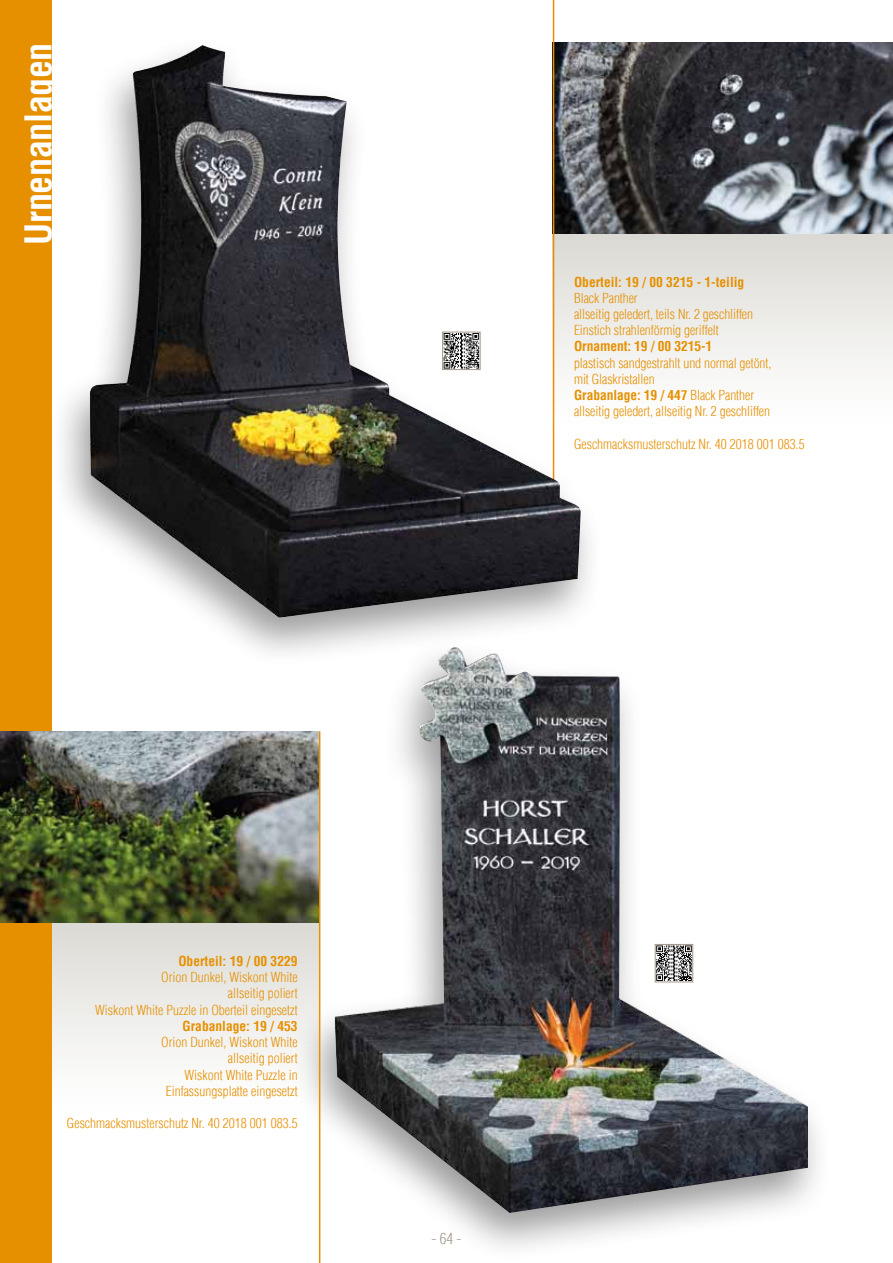
<style>
.page{position:relative;width:893px;height:1263px;background:#fff}
.page>*{position:absolute;margin:0;border:0;box-sizing:border-box;transform-origin:0 0}
.t1{font:700 condensed 36px "Helvetica LT";letter-spacing:-.01em;color:#fff}
.t2{font:300 condensed 15px "Helvetica LT";color:#a19688}
.t3{font:300 condensed 13.5px/16.2px "Helvetica LT";color:#e69000;text-align:right}
.t4{font:700 condensed 13.5px "Helvetica LT";color:#e69000}
.s1{font-weight:700}
</style>
<div class="page">
<div style="left:21px;top:919px;width:298px;height:192px;background:linear-gradient(to bottom,#dbd9d2,#fffffe)"></div>
<div style="left:553px;top:234px;width:340px;height:191px;background:linear-gradient(to bottom,#dbdad4,#fff)"></div>
<div style="left:0;top:0;width:51px;height:1263px;background:#e69000"></div>
<img style="left:604px;top:43px;width:289px;height:191px">
<hr style="left:553px;top:0;width:1px;height:529px;background:#e69000">
<div style="left:293px;top:636px;width:540px;height:627px;background:#000;opacity:.4"></div>
<img style="left:334px;top:647px;width:474px;height:566px">
<hr style="left:319px;top:731px;width:1px;height:532px;background:#e69000">
<div style="left:48px;top:34px;width:556px;height:635px;background:#000;opacity:.4"></div>
<img style="left:88px;top:45px;width:493px;height:573px">
<img style="left:0;top:731px;width:319px;height:192px">
<svg style="left:444px;top:334px;width:34px;height:34px"></svg>
<div style="left:442px;top:332px;width:38px;height:38px;border:1px solid #a19688"></div>
<svg style="left:657px;top:946px;width:34px;height:34px"></svg>
<div style="left:655px;top:944px;width:38px;height:38px;border:1px solid #a19688"></div>
<h1 class="t1" style="left:16px;top:245px;width:204px;rotate:-90deg">Urnenanlagen</h1>
<p class="t4" style="left:574px;top:273px;width:172px">Oberteil: 19 / 00 3215 - 1-teilig</p>
<p class="t3" style="left:574px;top:290px;width:181px;text-align:left">Black Panther<br>allseitig geledert, teils Nr. 2 geschliffen<br>Einstich strahlenförmig geriffelt</p>
<p class="t4" style="left:574px;top:338px;width:140px">Ornament: 19 / 00 3215-1</p>
<p class="t3" style="left:574px;top:354px;width:199px;text-align:left">plastisch sandgestrahlt und normal getönt, mit Glaskristallen<br><span class="s1">Grabanlage: 19 / 447</span> Black Panther allseitig geledert, allseitig Nr. 2 geschliffen</p>
<p class="t3" style="left:574px;top:435px;width:232px">Geschmacksmusterschutz Nr. 40 2018 001 083.5</p>
<p class="t4" style="left:178px;top:953px;width:121px">Oberteil: 19 / 00 3229</p>
<p class="t3" style="left:95px;top:969px;width:204px">Orion Dunkel, Wiskont White<br>allseitig poliert<br>Wiskont White Puzzle in Oberteil eingesetzt</p>
<p class="t4" style="left:183px;top:1017px;width:117px">Grabanlage: 19 / 453</p>
<p class="t3" style="left:161px;top:1034px;width:138px">Orion Dunkel, Wiskont White allseitig poliert<br>Wiskont White Puzzle in<br>Einfassungsplatte eingesetzt</p>
<p class="t3" style="left:67px;top:1115px;width:232px">Geschmacksmusterschutz Nr. 40 2018 001 083.5</p>
<p class="t2" style="left:431px;top:1230px;width:31px">- 64 -</p>
</div>
